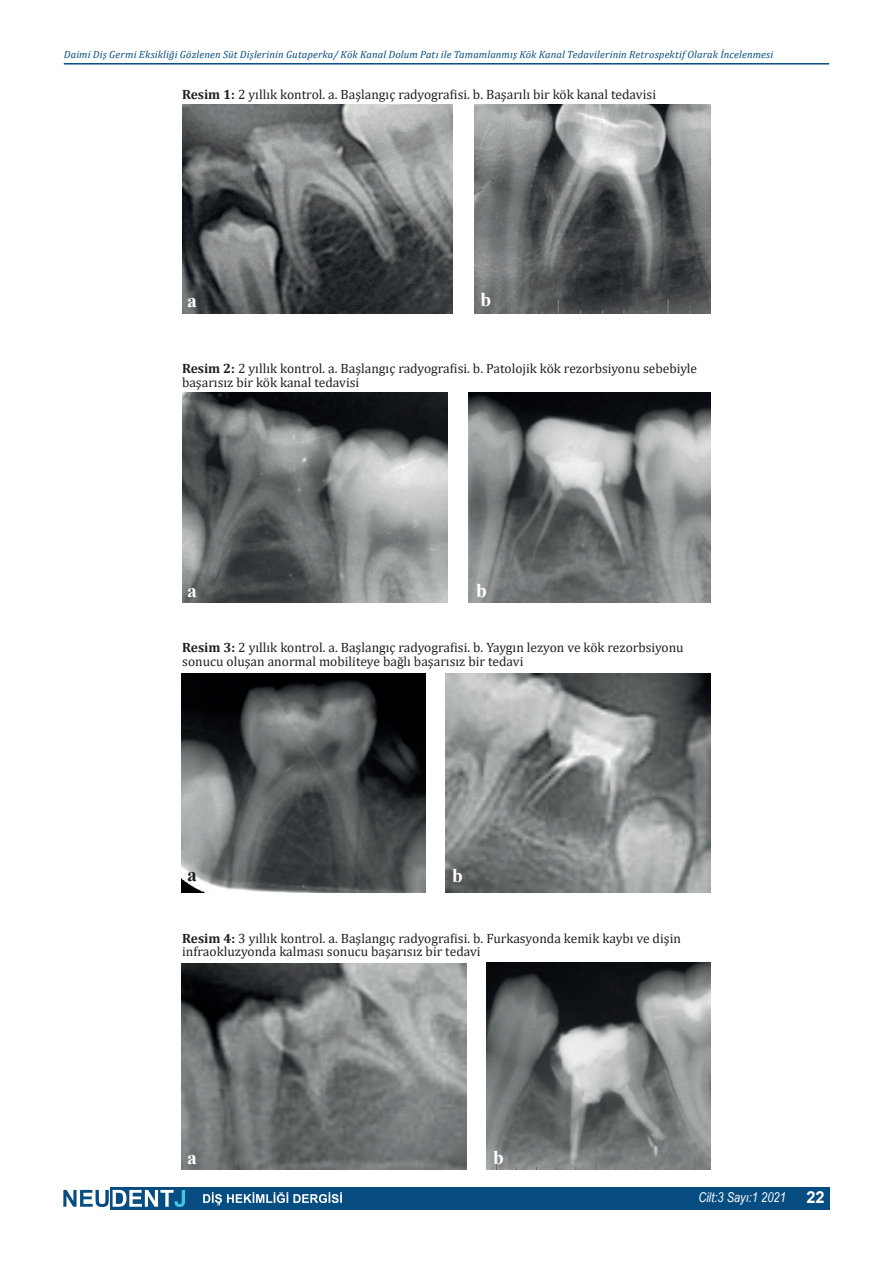
<style>
.page{position:relative;width:893px;height:1263px;background:#fff}
.page>*{position:absolute;margin:0;border:0;box-sizing:border-box;transform-origin:0 0}
.t1{font:700 19.5px "Times New Roman";color:#fff}
.t2{font:700 19.5px "Times New Roman";color:#231f20}
.t3{font:13.5px/13.5px "Cambria";color:#231f20}
.t4{font:italic 13.5px "Arial Narrow";color:#fff}
.t5{font:italic 10.5px "Cambria";letter-spacing:.01em;color:#074d81}
.s1{font-weight:700}
.s2{font-family:"Arial";font-weight:700;font-style:normal;font-size:16.5px}
</style>
<div class="page">
<div style="left:110px;top:1187px;width:719px;height:22px;background:#074d81"></div>
<svg style="left:63px;top:1190px;width:122px;height:17px"></svg>
<svg style="left:203px;top:1192px;width:139px;height:13px"></svg>
<hr style="left:64px;top:63px;width:765px;height:2px;background:#074d81">
<img style="left:182px;top:104px;width:271px;height:210px">
<img style="left:474px;top:104px;width:237px;height:210px">
<img style="left:182px;top:393px;width:265px;height:210px">
<img style="left:468px;top:393px;width:243px;height:210px">
<img style="left:182px;top:673px;width:243px;height:219px">
<img style="left:445px;top:673px;width:266px;height:219px">
<img style="left:182px;top:963px;width:284px;height:206px">
<img style="left:487px;top:963px;width:224px;height:206px">
<p class="t5" style="left:64px;top:47px;width:711px">Daimi Diş Germi Eksikliği Gözlenen Süt Dişlerinin Gutaperka/ Kök Kanal Dolum Patı ile Tamamlanmış Kök Kanal Tedavilerinin Retrospektif Olarak İncelenmesi</p>
<p class="t3" style="left:182px;top:87px;width:476px"><span class="s1">Resim 1:</span> 2 yıllık kontrol. a. Başlangıç radyografisi. b. Başarılı bir kök kanal tedavisi</p>
<h1 class="t1" style="left:187px;top:286px;width:11px">a</h1>
<h1 class="t1" style="left:480px;top:285px;width:12px">b</h1>
<p class="t3" style="left:182px;top:362px;width:517px"><span class="s1">Resim 2:</span> 2 yıllık kontrol. a. Başlangıç radyografisi. b. Patolojik kök rezorbsiyonu sebebiyle başarısız bir kök kanal tedavisi</p>
<h1 class="t1" style="left:187px;top:576px;width:11px">a</h1>
<h1 class="t1" style="left:476px;top:576px;width:12px">b</h1>
<p class="t3" style="left:182px;top:641px;width:503px"><span class="s1">Resim 3:</span> 2 yıllık kontrol. a. Başlangıç radyografisi. b. Yaygın lezyon ve kök rezorbsiyonu sonucu oluşan anormal mobiliteye bağlı başarısız bir tedavi</p>
<h1 class="t2" style="left:187px;top:860px;width:11px">a</h1>
<h1 class="t1" style="left:452px;top:861px;width:12px">b</h1>
<p class="t3" style="left:182px;top:931px;width:500px"><span class="s1">Resim 4:</span> 3 yıllık kontrol. a. Başlangıç radyografisi. b. Furkasyonda kemik kaybı ve dişin infraokluzyonda kalması sonucu başarısız bir tedavi</p>
<h1 class="t1" style="left:187px;top:1143px;width:11px">a</h1>
<h1 class="t1" style="left:493px;top:1143px;width:12px">b</h1>
<p class="t4" style="left:698px;top:1188px;width:128px">Cilt:3 Sayı:1 2021 <span class="s2">22</span></p>
</div>
